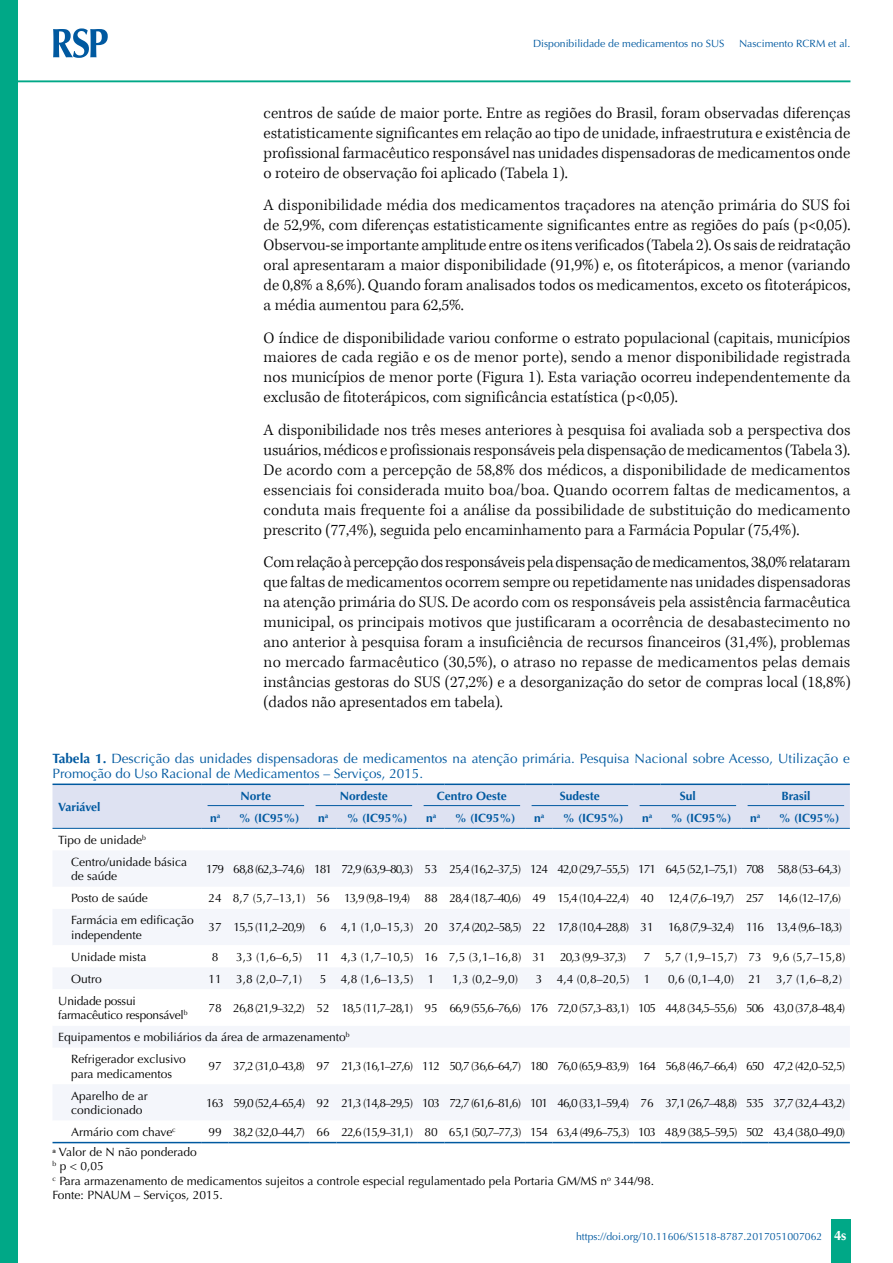
<style>
.page{position:relative;width:893px;height:1263px;background:#fff}
.page>*{position:absolute;margin:0;border:0;box-sizing:border-box;transform-origin:0 0}
.t1{font:300 16.5px/20px "Kepler Std";color:#000;text-align:justify}
.t2{font:13.5px/14.2px "Optima";color:#0059a0}
.t3{font:700 13.5px "Optima";color:#fff}
.t4{font:12px "Optima";letter-spacing:-.08em;color:#000}
.t5{font:12px/14.4px "Optima";color:#000}
.t6{font:700 12px "Optima";color:#0059a0}
.t7{font:12px/14.4px "Optima";letter-spacing:-.02em;color:#000}
.t8{font:10.5px "Optima";color:#0059a0}
.s1{font-weight:700}
</style>
<div class="page">
<div style="left:831px;top:1220px;width:20px;height:43px;background:#00a887"></div>
<div style="left:0;top:0;width:18px;height:1263px;background:#00a887"></div>
<svg style="left:53px;top:28px;width:55px;height:30px"></svg>
<hr style="left:18px;top:80px;width:832px;height:2px;background:#00a887">
<div style="left:53px;top:851px;width:796px;height:35px;background:#f4f6fb"></div>
<svg style="left:53px;top:909px;width:797px;height:233px"></svg>
<hr style="left:53px;top:783px;width:149px;height:2px;background:#0059a0">
<hr style="left:202px;top:783px;width:26px;height:2px;background:#0059a0">
<hr style="left:228px;top:783px;width:82px;height:2px;background:#0059a0">
<hr style="left:310px;top:783px;width:26px;height:2px;background:#0059a0">
<hr style="left:336px;top:783px;width:82px;height:2px;background:#0059a0">
<hr style="left:418px;top:783px;width:26px;height:2px;background:#0059a0">
<hr style="left:444px;top:783px;width:82px;height:2px;background:#0059a0">
<hr style="left:526px;top:783px;width:26px;height:2px;background:#0059a0">
<hr style="left:552px;top:783px;width:82px;height:2px;background:#0059a0">
<hr style="left:634px;top:783px;width:26px;height:2px;background:#0059a0">
<hr style="left:660px;top:783px;width:82px;height:2px;background:#0059a0">
<hr style="left:742px;top:783px;width:26px;height:2px;background:#0059a0">
<hr style="left:768px;top:783px;width:82px;height:2px;background:#0059a0">
<svg style="left:53px;top:784px;width:797px;height:45px;background:#d3dbee"></svg>
<hr style="left:768px;top:828px;width:82px;height:1px;background:#0059a0">
<hr style="left:53px;top:1142px;width:149px;height:1px;background:#0059a0">
<svg style="left:202px;top:1142px;width:26px;height:1px"></svg>
<hr style="left:228px;top:1142px;width:82px;height:1px;background:#0059a0">
<svg style="left:310px;top:1142px;width:26px;height:1px"></svg>
<hr style="left:336px;top:1142px;width:82px;height:1px;background:#0059a0">
<svg style="left:418px;top:1142px;width:26px;height:1px"></svg>
<hr style="left:444px;top:1142px;width:82px;height:1px;background:#0059a0">
<svg style="left:526px;top:1142px;width:26px;height:1px"></svg>
<hr style="left:552px;top:1142px;width:82px;height:1px;background:#0059a0">
<svg style="left:634px;top:1142px;width:26px;height:1px"></svg>
<hr style="left:660px;top:1142px;width:82px;height:1px;background:#0059a0">
<svg style="left:742px;top:1142px;width:26px;height:1px"></svg>
<hr style="left:768px;top:1142px;width:82px;height:1px;background:#0059a0">
<hr style="left:208px;top:805px;width:96px;height:1px;background:#0059a0">
<hr style="left:316px;top:805px;width:96px;height:1px;background:#0059a0">
<hr style="left:424px;top:805px;width:96px;height:1px;background:#0059a0">
<hr style="left:532px;top:805px;width:96px;height:1px;background:#0059a0">
<hr style="left:640px;top:805px;width:96px;height:1px;background:#0059a0">
<hr style="left:748px;top:805px;width:96px;height:1px;background:#0059a0">
<p class="t8" style="left:533px;top:37px;width:193px">Disponibilidade de medicamentos no SUS</p>
<p class="t8" style="left:739px;top:37px;width:113px">Nascimento RCRM et al.</p>
<p class="t1" style="left:264px;top:103px;width:588px">centros de saúde de maior porte. Entre as regiões do Brasil, foram observadas diferenças estatisticamente significantes em relação ao tipo de unidade, infraestrutura e existência de profissional farmacêutico responsável nas unidades dispensadoras de medicamentos onde o roteiro de observação foi aplicado (Tabela 1).</p>
<p class="t1" style="left:264px;top:196px;width:588px">A disponibilidade média dos medicamentos traçadores na atenção primária do SUS foi de 52,9%, com diferenças estatisticamente significantes entre as regiões do país (p&lt;0,05).<br>Observou-se importante amplitude entre os itens verificados (Tabela 2). Os sais de reidratação oral apresentaram a maior disponibilidade (91,9%) e, os fitoterápicos, a menor (variando de 0,8% a 8,6%). Quando foram analisados todos os medicamentos, exceto os fitoterápicos, a média aumentou para 62,5%.</p>
<p class="t1" style="left:264px;top:328px;width:588px">O índice de disponibilidade variou conforme o estrato populacional (capitais, municípios maiores de cada região e os de menor porte), sendo a menor disponibilidade registrada nos municípios de menor porte (Figura 1). Esta variação ocorreu independentemente da exclusão de fitoterápicos, com significância estatística (p&lt;0,05).</p>
<p class="t1" style="left:264px;top:420px;width:588px">A disponibilidade nos três meses anteriores à pesquisa foi avaliada sob a perspectiva dos usuários, médicos e profissionais responsáveis pela dispensação de medicamentos (Tabela 3).<br>De acordo com a percepção de 58,8% dos médicos, a disponibilidade de medicamentos essenciais foi considerada muito boa/boa. Quando ocorrem faltas de medicamentos, a conduta mais frequente foi a análise da possibilidade de substituição do medicamento prescrito (77,4%), seguida pelo encaminhamento para a Farmácia Popular (75,4%).</p>
<p class="t1" style="left:264px;top:553px;width:588px">Com relação à percepção dos responsáveis pela dispensação de medicamentos, 38,0% relataram que faltas de medicamentos ocorrem sempre ou repetidamente nas unidades dispensadoras na atenção primária do SUS. De acordo com os responsáveis pela assistência farmacêutica municipal, os principais motivos que justificaram a ocorrência de desabastecimento no ano anterior à pesquisa foram a insuficiência de recursos financeiros (31,4%), problemas no mercado farmacêutico (30,5%), o atraso no repasse de medicamentos pelas demais instâncias gestoras do SUS (27,2%) e a desorganização do setor de compras local (18,8%) (dados não apresentados em tabela).</p>
<p class="t2" style="left:53px;top:752px;width:799px"><span class="s1">Tabela 1.</span> Descrição das unidades dispensadoras de medicamentos na atenção primária. Pesquisa Nacional sobre Acesso, Utilização e<br>Promoção do Uso Racional de Medicamentos – Serviços, 2015.</p>
<p class="t6" style="left:58px;top:800px;width:44px">Variável</p>
<p class="t6" style="left:240px;top:789px;width:32px">Norte</p>
<p class="t6" style="left:340px;top:789px;width:49px">Nordeste</p>
<p class="t6" style="left:437px;top:789px;width:71px">Centro Oeste</p>
<p class="t6" style="left:560px;top:789px;width:42px">Sudeste</p>
<p class="t6" style="left:680px;top:789px;width:18px">Sul</p>
<p class="t6" style="left:781px;top:789px;width:30px">Brasil</p>
<p class="t5" style="left:71px;top:829px;width:118px;line-height:22px;text-indent:-13px">Tipo de unidade<sup>b<br></sup>Centro/unidade básica</p>
<p class="t5" style="left:71px;top:869px;width:48px">de saúde</p>
<p class="t6" style="left:210px;top:811px;width:12px">n<sup>a</sup></p>
<p class="t6" style="left:239px;top:811px;width:62px">% (IC95%)</p>
<p class="t6" style="left:318px;top:811px;width:12px">n<sup>a</sup></p>
<p class="t6" style="left:347px;top:811px;width:62px">% (IC95%)</p>
<p class="t6" style="left:426px;top:811px;width:12px">n<sup>a</sup></p>
<p class="t6" style="left:455px;top:811px;width:62px">% (IC95%)</p>
<p class="t6" style="left:534px;top:811px;width:12px">n<sup>a</sup></p>
<p class="t6" style="left:563px;top:811px;width:62px">% (IC95%)</p>
<p class="t6" style="left:642px;top:811px;width:12px">n<sup>a</sup></p>
<p class="t6" style="left:671px;top:811px;width:62px">% (IC95%)</p>
<p class="t6" style="left:750px;top:811px;width:12px">n<sup>a</sup></p>
<p class="t6" style="left:779px;top:811px;width:62px">% (IC95%)</p>
<p class="t4" style="left:206px;top:862px;width:636px">179 68,8 (62,3–74,6) 181 72,9 (63,9–80,3) 53 25,4 (16,2–37,5) 124 42,0 (29,7–55,5) 171 64,5 (52,1–75,1) 708 58,8 (53–64,3)</p>
<p class="t5" style="left:71px;top:891px;width:78px">Posto de saúde</p>
<p class="t4" style="left:208px;top:891px;width:634px">24 8,7 (5,7–13,1) 56 13,9 (9,8–19,4) 88 28,4 (18,7–40,6) 49 15,4 (10,4–22,4) 40 12,4 (7,6–19,7) 257 14,6 (12–17,6)</p>
<p class="t5" style="left:71px;top:913px;width:124px">Farmácia em edificação independente</p>
<p class="t4" style="left:208px;top:920px;width:635px">37 15,5 (11,2–20,9) 6 4,1 (1,0–15,3) 20 37,4 (20,2–58,5) 22 17,8 (10,4–28,8) 31 16,8 (7,9–32,4) 116 13,4 (9,6–18,3)</p>
<p class="t5" style="left:71px;top:949px;width:77px">Unidade mista</p>
<p class="t5" style="left:212px;top:949px;width:8px">8</p>
<p class="t5" style="left:236px;top:949px;width:392px">3,3 (1,6–6,5) 11 4,3 (1,7–10,5) 16 7,5 (3,1–16,8) 31 20,3 (9,9–37,3)</p>
<p class="t5" style="left:644px;top:949px;width:203px">7 5,7 (1,9–15,7) 73 9,6 (5,7–15,8)</p>
<p class="t5" style="left:71px;top:971px;width:32px">Outro</p>
<p class="t5" style="left:208px;top:971px;width:95px">11 3,8 (2,0–7,1)</p>
<p class="t5" style="left:320px;top:971px;width:116px">5 4,8 (1,6–13,5) 1</p>
<p class="t5" style="left:452px;top:971px;width:68px">1,3 (0,2–9,0)</p>
<p class="t5" style="left:536px;top:971px;width:116px">3 4,4 (0,8–20,5) 1</p>
<p class="t5" style="left:668px;top:971px;width:176px">0,6 (0,1–4,0) 21 3,7 (1,6–8,2)</p>
<p class="t7" style="left:58px;top:993px;width:131px">Unidade possui farmacêutico responsável<sup>b</sup></p>
<p class="t4" style="left:208px;top:1001px;width:638px">78 26,8 (21,9–32,2) 52 18,5 (11,7–28,1) 95 66,9 (55,6–76,6) 176 72,0 (57,3–83,1) 105 44,8 (34,5–55,6) 506 43,0 (37,8–48,4)</p>
<p class="t5" style="left:71px;top:1026px;width:280px;line-height:22px;text-indent:-13px">Equipamentos e mobiliários da área de armazenamento<sup>b<br></sup>Refrigerador exclusivo</p>
<p class="t5" style="left:71px;top:1066px;width:103px">para medicamentos</p>
<p class="t4" style="left:208px;top:1059px;width:638px">97 37,2 (31,0–43,8) 97 21,3 (16,1–27,6) 112 50,7 (36,6–64,7) 180 76,0 (65,9–83,9) 164 56,8 (46,7–66,4) 650 47,2 (42,0–52,5)</p>
<p class="t5" style="left:71px;top:1088px;width:78px">Aparelho de ar condicionado</p>
<p class="t4" style="left:206px;top:1096px;width:640px">163 59,0 (52,4–65,4) 92 21,3 (14,8–29,5) 103 72,7 (61,6–81,6) 101 46,0 (33,1–59,4) 76 37,1 (26,7–48,8) 535 37,7 (32,4–43,2)</p>
<p class="t5" style="left:71px;top:1125px;width:106px">Armário com chave<sup>c</sup></p>
<p class="t4" style="left:208px;top:1125px;width:638px">99 38,2 (32,0–44,7) 66 22,6 (15,9–31,1) 80 65,1 (50,7–77,3) 154 63,4 (49,6–75,3) 103 48,9 (38,5–59,5) 502 43,4 (38,0–49,0)</p>
<p class="t5" style="left:53px;top:1145px;width:603px"><sup>a</sup> Valor de N não ponderado<br><sup>b</sup> p &lt; 0,05<br><sup>c</sup> Para armazenamento de medicamentos sujeitos a controle especial regulamentado pela Portaria GM/MS n<sup>o</sup> 344/98.<br>Fonte: PNAUM – Serviços, 2015.</p>
<p class="t8" style="left:576px;top:1230px;width:248px">https://doi.org/10.11606/S1518-8787.2017051007062</p>
<p class="t3" style="left:834px;top:1227px;width:14px">4s</p>
</div>
